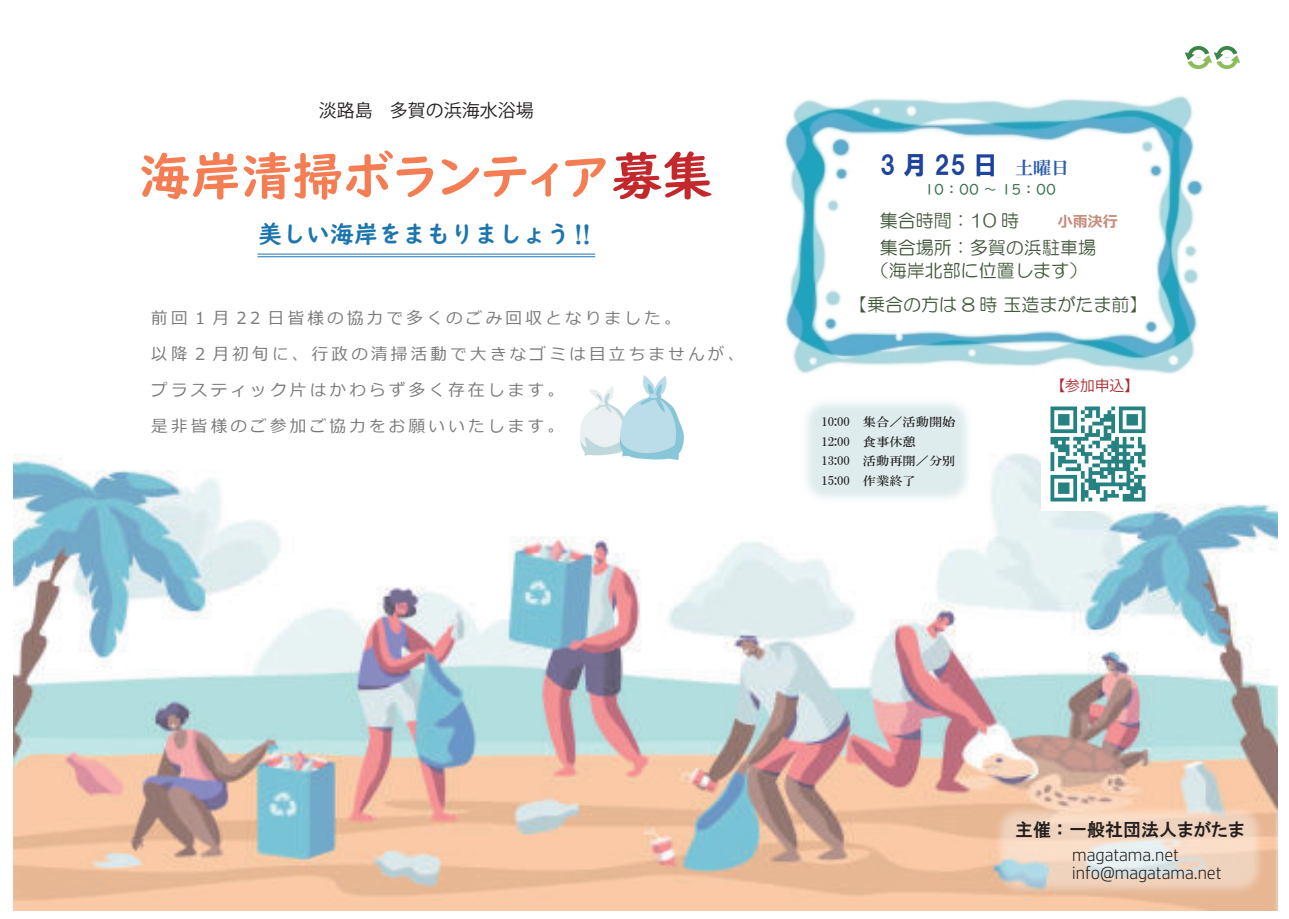
<style>
.page{position:relative;width:1289px;height:919px;background:#fff}
.page>*{position:absolute;margin:0;border:0;box-sizing:border-box;transform-origin:0 0}
.t1{font:51px "UD Digi Kyokasho NK B";color:#f47d53}
.t2{font:25.5px "HGS Soei Kakugothic UB";letter-spacing:.25em;color:#1e439b}
.t3{font:24px "UD Digi Kyokasho N B";color:#1d75ae}
.t4{font:18px/22.5px "HG Maru Gothic MPRO";color:#41573a;text-align:center}
.t5{font:300 18px/18px "HP Simplified Jpan";color:#231f20}
.t6{font:18px "HGP Gothic E";color:#231f20}
.t7{font:18px "Koz Go Pr 6 N";color:#231f20}
.t8{font:18px "HG Mincho E";color:#2d5dab}
.t9{font:16.5px/36px "Meiryo";letter-spacing:.2em;color:#231f20}
.t10{font:15px "UD Digi Kyokasho NP R";color:#386f4d}
.t11{font:700 15px "Meiryo UI";color:#c58e7f}
.t12{font:14.7px "Koz Go Pr 6 N";color:#ad292f}
.t13{font:12px/19.5px "HGS Mincho B";color:#231f20;scale:1.1 1}
.s1{color:#c2282c}
.s2{font-family:"HGP Mincho E"}
</style>
<div class="page">
<img style="left:784px;top:96px;width:420px;height:278px">
<div style="left:843px;top:210px;width:300px;height:48px;background:#fff"></div>
<img style="left:13px;top:431px;width:1264px;height:479px">
<hr style="left:257px;top:254px;width:338px;height:1px;background:#1d75ae">
<hr style="left:257px;top:256px;width:338px;height:1px;background:#1d75ae">
<img style="left:1214px;top:46px;width:25px;height:23px">
<img style="left:1185px;top:46px;width:26px;height:23px">
<img style="left:754px;top:350px;width:265px;height:201px">
<img style="left:947px;top:757px;width:331px;height:154px">
<img style="left:580px;top:376px;width:103px;height:83px">
<img style="left:1041px;top:406px;width:113px;height:104px">
<p class="t7" style="left:319px;top:100px;width:216px">淡路島 多賀の浜海水浴場</p>
<h1 class="t1" style="left:139px;top:146px;width:575px">海岸清掃ボランティア<span class="s1">募集</span></h1>
<h3 class="t3" style="left:258px;top:220px;width:337px">美しい海岸をまもりましょう<span class="s2">‼</span></h3>
<p class="t9" style="left:151px;top:301px;width:594px">前回 1 月 22 日皆様の協力で多くのごみ回収となりました。<br>以降 2 月初旬に、行政の清掃活動で大きなゴミは目立ちませんが、プラスティック片はかわらず多く存在します。<br>是非皆様のご参加ご協力をお願いいたします。</p>
<h2 class="t2" style="left:879px;top:152px;width:120px">3月25日</h2>
<p class="t8" style="left:1015px;top:159px;width:55px">土曜日</p>
<p class="t10" style="left:924px;top:181px;width:133px">10：00 ～ 15：00</p>
<p class="t4" style="left:879px;top:209px;width:141px">集合時間：10 時</p>
<p class="t11" style="left:1057px;top:211px;width:61px">小雨決行</p>
<p class="t4" style="left:870px;top:236px;width:226px">集合場所：多賀の浜駐車場（海岸北部に位置します）</p>
<p class="t4" style="left:849px;top:293px;width:300px">【乗合の方は 8 時 玉造まがたま前】</p>
<p class="t13" style="left:821px;top:412px;width:123px">10:00　集合／活動開始<br>12:00　食事休憩<br>13:00　活動再開／分別<br>15:00　作業終了</p>
<p class="t12" style="left:1050px;top:377px;width:90px">【参加申込】</p>
<p class="t6" style="left:1015px;top:820px;width:231px">主催：一般社団法人まがたま</p>
<p class="t5" style="left:1072px;top:845px;width:151px">magatama.net info@magatama.net</p>
</div>
